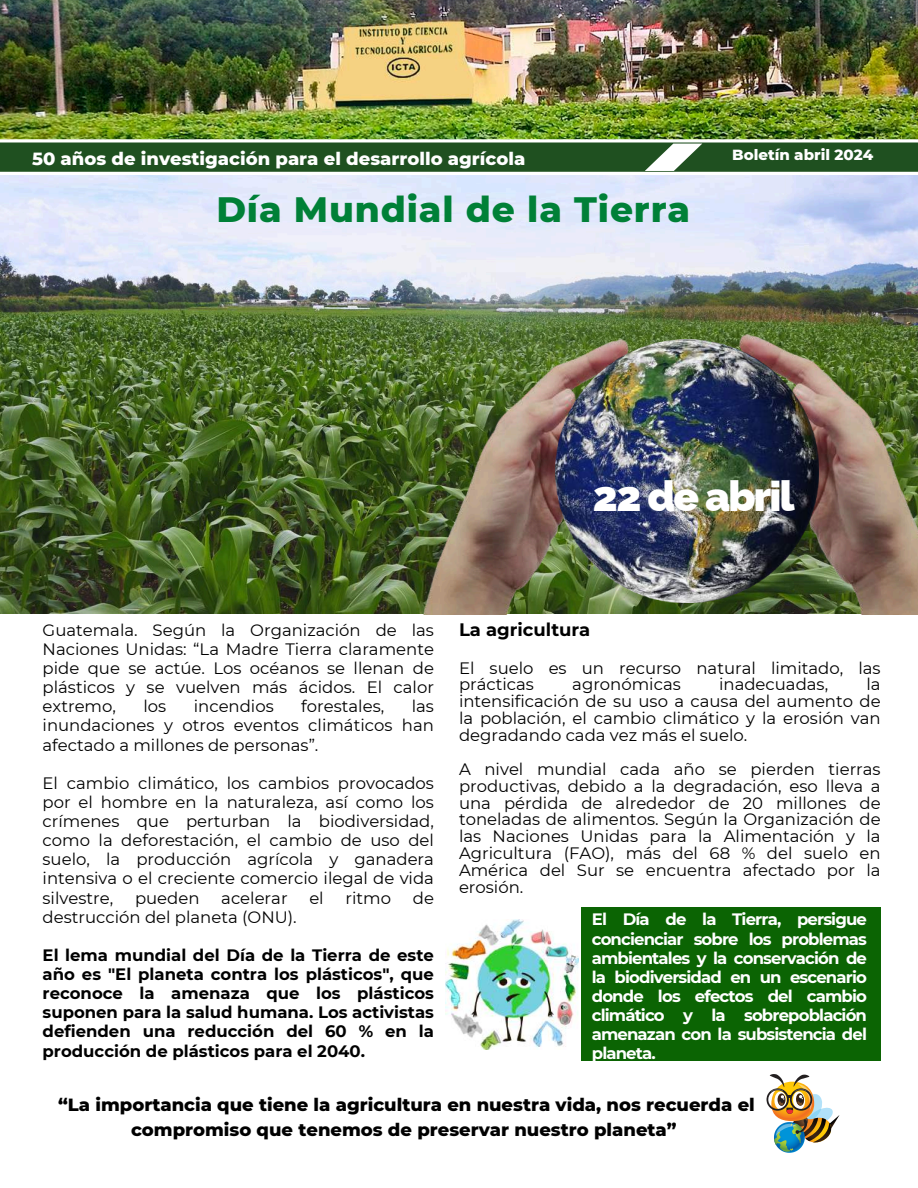
<style>
.page{position:relative;width:918px;height:1188px;background:#fff}
.page>*{position:absolute;margin:0;border:0;box-sizing:border-box;transform-origin:0 0}
.t1{font:900 42px "Raleway";letter-spacing:-.04em;color:#fff}
.t2{font:800 36px "Montserrat";letter-spacing:.025em;color:#008037}
.t3{font:800 18px/24.8px "Montserrat";color:#000;text-align:center}
.t4{font:800 18px "Montserrat";color:#fff}
.t5{font:700 18px "Montserrat";color:#000}
.t6{font:16.5px/19.2px "Montserrat";color:#000;text-align:justify}
.t7{font:700 16.5px/19.2px "Montserrat";color:#000;text-align:justify}
.t8{font:700 16.5px/19.2px "Montserrat";letter-spacing:-.05em;color:#fff;text-align:justify}
.t9{font:800 15px "Montserrat";color:#fff}
</style>
<div class="page">
<img style="left:0;top:0;width:918px;height:139px">
<img style="left:0;top:175px;width:918px;height:439px">
<svg style="left:0;top:139px;width:918px;height:33px;background:#3c673c"></svg>
<div style="left:582px;top:907px;width:299px;height:154px;background:#0b6403"></div>
<img style="left:702px;top:334px;width:216px;height:280px">
<img style="left:373px;top:340px;width:292px;height:274px">
<img style="left:555px;top:340px;width:263px;height:263px">
<img style="left:767px;top:1074px;width:73px;height:79px">
<img style="left:446px;top:920px;width:133px;height:129px">
<p class="t4" style="left:32px;top:147px;width:495px">50 años de investigación para el desarrollo agrícola</p>
<p class="t9" style="left:732px;top:145px;width:142px">Boletín abril 2024</p>
<h2 class="t2" style="left:216px;top:187px;width:475px">Día Mundial de la Tierra</h2>
<h1 class="t1" style="left:593px;top:472px;width:203px">22 de abril</h1>
<p class="t6" style="left:43px;top:620px;width:393px">Guatemala. Según la Organización de las Naciones Unidas: “La Madre Tierra claramente pide que se actúe. Los océanos se llenan de plásticos y se vuelven más ácidos. El calor extremo,</p>
<p class="t6" style="left:143px;top:697px;width:24px">los</p>
<p class="t6" style="left:194px;top:697px;width:82px">incendios</p>
<p class="t6" style="left:301px;top:697px;width:84px">forestales,</p>
<p class="t6" style="left:43px;top:697px;width:393px;text-indent:369px">las inundaciones y otros eventos climáticos han afectado a millones de personas”.</p>
<p class="t6" style="left:43px;top:773px;width:393px">El cambio climático, los cambios provocados por el hombre en la naturaleza, así como los crímenes que perturban la biodiversidad, como la deforestación, el cambio de uso del suelo, la producción agrícola y ganadera intensiva o el creciente comercio ilegal de vida silvestre,</p>
<p class="t6" style="left:135px;top:888px;width:66px">pueden</p>
<p class="t6" style="left:221px;top:888px;width:68px">acelerar</p>
<p class="t6" style="left:309px;top:888px;width:16px">el</p>
<p class="t6" style="left:346px;top:888px;width:47px">ritmo</p>
<p class="t6" style="left:413px;top:888px;width:23px">de</p>
<p class="t6" style="left:43px;top:907px;width:256px">destrucción del planeta (ONU).</p>
<p class="t7" style="left:43px;top:945px;width:393px">El lema mundial del Día de la Tierra de este año es "El planeta contra los plásticos", que reconoce la amenaza que los plásticos suponen para la salud humana. Los activistas defienden una reducción del 60 % en la producción de plásticos para el 2040.</p>
<p class="t5" style="left:459px;top:619px;width:133px">La agricultura</p>
<p class="t6" style="left:459px;top:659px;width:423px;line-height:16.8px">El suelo es un recurso natural limitado, las prácticas</p>
<p class="t6" style="left:459px;top:676px;width:423px;line-height:16.8px;text-indent:408px">la intensificación de su uso a causa del aumento de la población, el cambio climático y la erosión van degradando cada vez más el suelo.</p>
<p class="t6" style="left:459px;top:761px;width:423px;line-height:16.8px">A nivel mundial cada año se pierden tierras productivas, debido a la degradación, eso lleva a una pérdida de alrededor de 20 millones de toneladas de alimentos. Según la Organización de las Naciones Unidas para la Alimentación y la Agricultura (FAO), más del 68 % del suelo en América del Sur se encuentra afectado por la erosión.</p>
<p class="t6" style="left:572px;top:675px;width:110px">agronómicas</p>
<p class="t6" style="left:719px;top:675px;width:111px">inadecuadas,</p>
<p class="t8" style="left:592px;top:910px;width:277px">El Día de la Tierra, persigue concienciar sobre los problemas ambientales y la conservación de la biodiversidad en un escenario donde los efectos del cambio climático y la sobrepoblación amenazan con la subsistencia del planeta.</p>
<p class="t3" style="left:58px;top:1092px;width:698px">“La importancia que tiene la agricultura en nuestra vida, nos recuerda el compromiso que tenemos de preservar nuestro planeta”</p>
</div>
